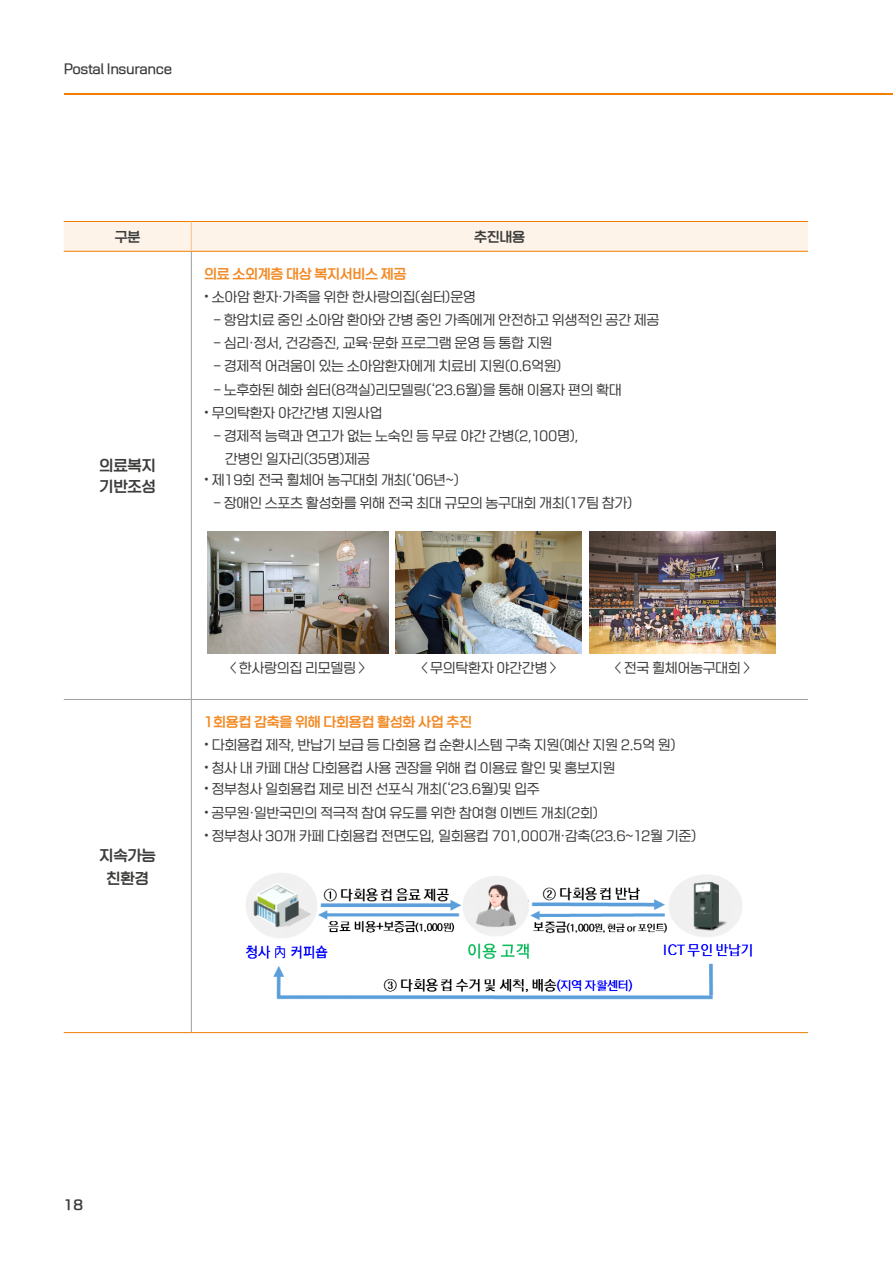
<style>
.page{position:relative;width:893px;height:1263px;background:#fff}
.page>*{position:absolute;margin:0;border:0;box-sizing:border-box;transform-origin:0 0}
.t1{font:15px "Rix Rak Sans PSB";letter-spacing:-.025em;color:#3c3c3b}
.t2{font:13.5px "Rix Rak Sans PR";letter-spacing:-.025em;color:#3c3c3b}
.t3{font:13.5px "Rix Rak Sans PSB";letter-spacing:-.025em;color:#f28a25}
.t4{font:13.5px "Rix Rak Sans PM";letter-spacing:-.025em;color:#3c3c3b}
.t5{font:13.5px "Rix Rak Sans PSB";letter-spacing:-.025em;color:#3c3c3b}
.s1{font-family:"Helvetica"}
</style>
<div class="page">
<hr style="left:64px;top:94px;width:829px;height:1px;background:#ef7d00">
<hr style="left:64px;top:251px;width:127px;height:1px;background:#ef7d00">
<hr style="left:191px;top:251px;width:617px;height:1px;background:#ef7d00">
<div style="left:64px;top:221px;width:744px;height:30px;background:#fef3e8"></div>
<hr style="left:191px;top:252px;width:1px;height:447px;background:#9d9d9c">
<hr style="left:191px;top:700px;width:1px;height:332px;background:#9d9d9c">
<hr style="left:64px;top:699px;width:127px;height:1px;background:#9d9d9c">
<hr style="left:191px;top:699px;width:617px;height:1px;background:#9d9d9c">
<hr style="left:64px;top:1032px;width:127px;height:1px;background:#ef7d00">
<hr style="left:191px;top:1032px;width:617px;height:1px;background:#ef7d00">
<img style="left:245px;top:873px;width:507px;height:127px">
<img style="left:207px;top:532px;width:181px;height:121px">
<img style="left:396px;top:532px;width:186px;height:121px">
<img style="left:589px;top:532px;width:186px;height:121px">
<p class="t4" style="left:64px;top:60px;width:110px">Postal Insurance</p>
<p class="t5" style="left:115px;top:228px;width:27px">구분</p>
<p class="t5" style="left:474px;top:228px;width:52px">추진내용</p>
<p class="t1" style="left:99px;top:456px;width:58px">의료복지</p>
<p class="t1" style="left:99px;top:477px;width:58px">기반조성</p>
<p class="t3" style="left:204px;top:265px;width:204px">의료 소외계층 대상 복지서비스 제공</p>
<p class="t2" style="left:204px;top:288px;width:273px"><span class="s1">•</span> 소아암 환자·가족을 위한 한사랑의집(쉼터)운영</p>
<p class="t2" style="left:213px;top:311px;width:448px">- 항암치료 중인 소아암 환아와 간병 중인 가족에게 안전하고 위생적인 공간 제공</p>
<p class="t2" style="left:213px;top:335px;width:341px">- 심리·정서, 건강증진, 교육·문화 프로그램 운영 등 통합 지원</p>
<p class="t2" style="left:213px;top:358px;width:350px">- 경제적 어려움이 있는 소아암환자에게 치료비 지원(0.6억원)</p>
<p class="t2" style="left:213px;top:381px;width:410px">- 노후화된 혜화 쉼터(8객실)리모델링(‘23.6월)을 통해 이용자 편의 확대</p>
<p class="t2" style="left:204px;top:404px;width:180px"><span class="s1">•</span> 무의탁환자 야간간병 지원사업</p>
<p class="t2" style="left:213px;top:427px;width:367px">- 경제적 능력과 연고가 없는 노숙인 등 무료 야간 간병(2,100명),</p>
<p class="t2" style="left:225px;top:450px;width:147px">간병인 일자리(35명)제공</p>
<p class="t2" style="left:204px;top:471px;width:257px"><span class="s1">•</span> 제19회 전국 휠체어 농구대회 개최(‘06년~)</p>
<p class="t2" style="left:213px;top:494px;width:421px">- 장애인 스포츠 활성화를 위해 전국 최대 규모의 농구대회 개최(17팀 참가)</p>
<p class="t1" style="left:99px;top:846px;width:58px">지속가능</p>
<p class="t1" style="left:106px;top:868px;width:44px">친환경</p>
<p class="t2" style="left:230px;top:659px;width:137px">&lt; 한사랑의집 리모델링 &gt;</p>
<p class="t2" style="left:421px;top:659px;width:137px">&lt; 무의탁환자 야간간병 &gt;</p>
<p class="t2" style="left:615px;top:659px;width:137px">&lt; 전국 휠체어농구대회 &gt;</p>
<p class="t3" style="left:204px;top:713px;width:270px">1회용컵 감축을 위해 다회용컵 활성화 사업 추진</p>
<p class="t2" style="left:204px;top:736px;width:473px"><span class="s1">•</span> 다회용컵 제작, 반납기 보급 등 다회용 컵 순환시스템 구축 지원(예산 지원 2.5억 원)</p>
<p class="t2" style="left:204px;top:760px;width:413px"><span class="s1">•</span> 청사 내 카페 대상 다회용컵 사용 권장을 위해 컵 이용료 할인 및 홍보지원</p>
<p class="t2" style="left:204px;top:781px;width:337px"><span class="s1">•</span> 정부청사 일회용컵 제로 비전 선포식 개최(‘23.6월)및 입주</p>
<p class="t2" style="left:204px;top:804px;width:395px"><span class="s1">•</span> 공무원·일반국민의 적극적 참여 유도를 위한 참여형 이벤트 개최(2회)</p>
<p class="t2" style="left:204px;top:827px;width:494px"><span class="s1">•</span> 정부청사 30개 카페 다회용컵 전면도입, 일회용컵 701,000개·감축(23.6~12월 기준)</p>
<p class="t5" style="left:64px;top:1196px;width:21px">18</p>
</div>
